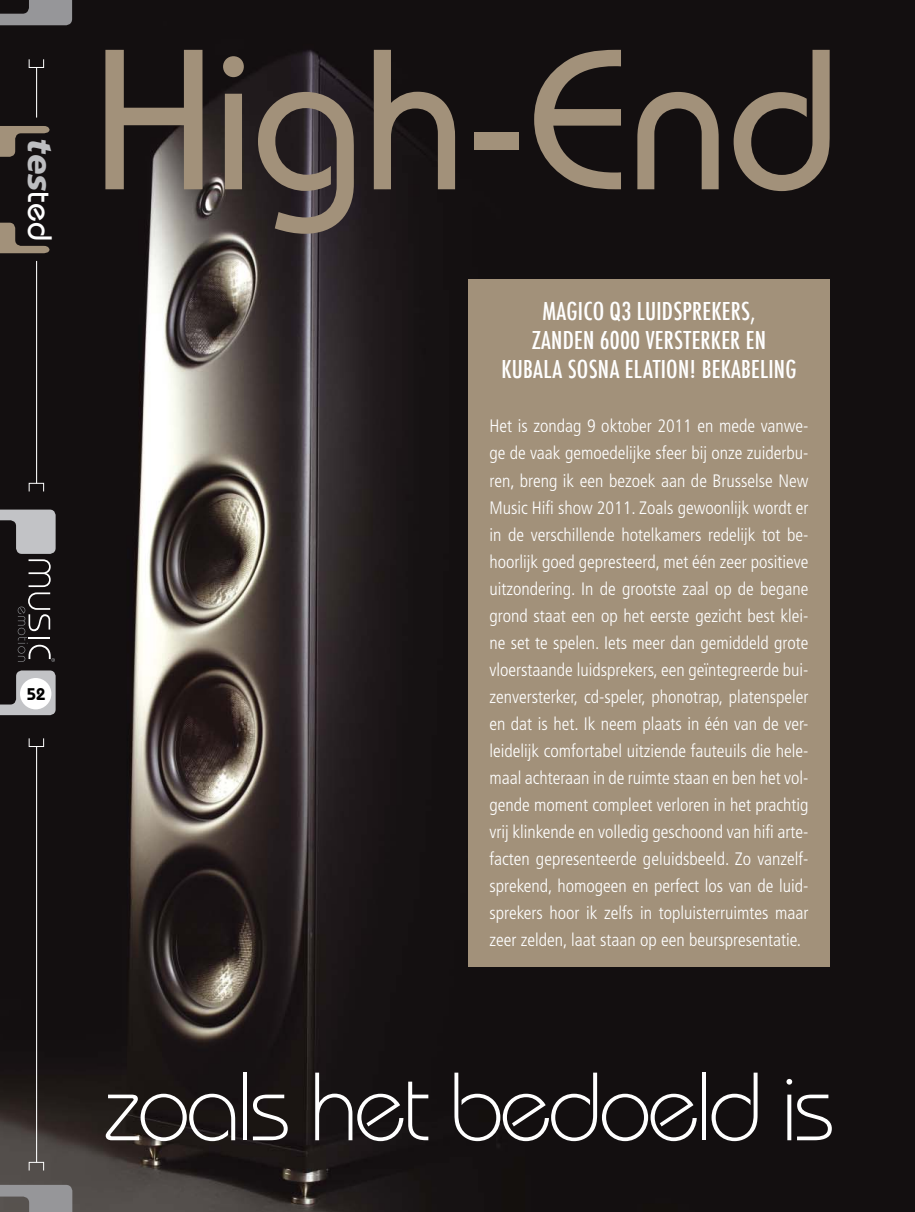
<style>
.page{position:relative;width:915px;height:1212px;background:#fff}
.page>*{position:absolute;margin:0;border:0;box-sizing:border-box;transform-origin:0 0}
.t1{font:500 199.5px "Bauhaus IT Cby BT";letter-spacing:-.01em;color:#a2917a}
.t2{font:300 96.75px "Bauhaus IT Cby BT";letter-spacing:-.04em;color:#fff}
.t3{font:italic 900 33.9px "Frutiger";color:#bdbec1}
.t4{font:500 condensed 24px/28.8px "Futura";letter-spacing:.01em;color:#fff;text-align:center}
.t5{font:300 condensed 18px/27px "Frutiger";color:#fff;text-align:justify}
.t6{font:600 16.95px "Bauhaus";color:#000}
.s1{font-family:"Bauhaus";font-weight:500;font-style:normal;color:#fff}
</style>
<div class="page">
<img style="left:0;top:0;width:914px;height:1212px">
<div style="left:468px;top:279px;width:361px;height:688px;background:#a2917a"></div>
<svg style="left:0;top:0;width:72px;height:25px;background:#79787a"></svg>
<svg style="left:0;top:670px;width:56px;height:45px;background:#878688"></svg>
<svg style="left:0;top:1185px;width:72px;height:27px;background:#878687"></svg>
<hr style="left:36px;top:67px;width:1px;height:51px;background:#fff">
<div style="left:29px;top:59px;width:15px;height:9px;border:1px solid #fff"></div>
<hr style="left:36px;top:746px;width:1px;height:416px;background:#fff">
<div style="left:29px;top:738px;width:15px;height:9px;border:1px solid #fff"></div>
<div style="left:29px;top:1162px;width:15px;height:9px;border:1px solid #fff"></div>
<div style="left:20px;top:678px;width:31px;height:31px;background:#fff;border-radius:50%"></div>
<div style="left:29px;top:483px;width:15px;height:9px;border:1px solid #fff"></div>
<hr style="left:36px;top:261px;width:1px;height:222px;background:#fff">
<svg style="left:0;top:223px;width:49px;height:30px"></svg>
<svg style="left:0;top:126px;width:49px;height:31px;background:#554b41"></svg>
<svg style="left:0;top:510px;width:56px;height:152px;background:#474446"></svg>
<h3 class="t3" style="left:54px;top:138px;width:104px;rotate:90deg">tes<span class="s1">ted</span></h3>
<p class="t6" style="left:27px;top:688px;width:20px">52</p>
<h1 class="t1" style="left:93px;top:44px;width:748px">High-End</h1>
<h3 class="t4" style="left:501px;top:297px;width:296px">MAGICO Q3 LUIDSPREKERS,<br>ZANDEN 6000 VERSTERKER EN<br>KUBALA SOSNA ELATION! BEKABELING</h3>
<p class="t5" style="left:489px;top:414px;width:320px">Het is zondag 9 oktober 2011 en mede vanwe&shy;ge de vaak gemoedelijke sfeer bij onze zuiderbu&shy;ren, breng ik een bezoek aan de Brusselse New Music Hifi show 2011. Zoals gewoonlijk wordt er in de verschillende hotelkamers redelijk tot be&shy;hoorlijk goed gepresteerd, met één zeer positieve uitzondering. In de grootste zaal op de begane grond staat een op het eerste gezicht best klei&shy;ne set te spelen. Iets meer dan gemiddeld grote vloerstaande luidsprekers, een geïntegreerde bui&shy;zenversterker, cd-speler, phonotrap, platenspeler en dat is het. Ik neem plaats in één van de ver&shy;leidelijk comfortabel uitziende fauteuils die hele&shy;maal achteraan in de ruimte staan en ben het vol&shy;gende moment compleet verloren in het prachtig vrij klinkende en volledig geschoond van hifi arte&shy;facten gepresenteerde geluidsbeeld. Zo vanzelf&shy;sprekend, homogeen en perfect los van de luid&shy;sprekers hoor ik zelfs in topluisterruimtes maar zeer zelden, laat staan op een beurspresentatie.</p>
<h2 class="t2" style="left:103px;top:1072px;width:733px">zoals het bedoeld is</h2>
</div>
